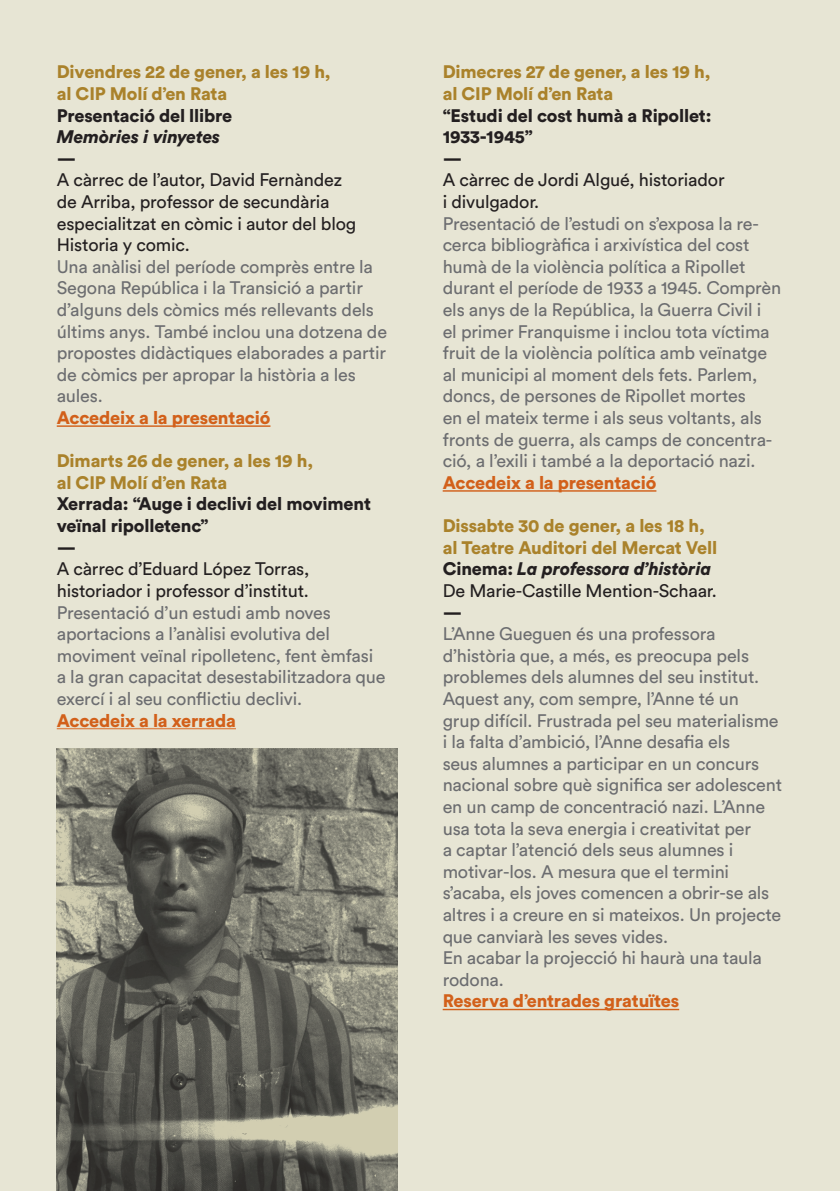
<style>
.page{position:relative;width:840px;height:1191px;background:#fff}
.page>*{position:absolute;margin:0;border:0;box-sizing:border-box;transform-origin:0 0}
.t1{font:18px/21.6px "Circular Std";letter-spacing:-.01em;color:#6c6d70}
.t2{font:18px/21.6px "Circular Std";letter-spacing:-.01em;color:#231f20}
.t3{font:900 18px "Circular Std";letter-spacing:-.01em;color:#aa822b}
.t4{font:900 18px/21.6px "Circular Std";letter-spacing:-.01em;color:#231f20}
.t5{font:900 18px "Circular Std";letter-spacing:-.01em;color:#d2601a}
.t6{font:italic 900 18px "Circular Std";letter-spacing:-.01em;color:#231f20}
.s1{font-style:normal}
</style>
<div class="page">
<div style="left:0;top:0;width:839px;height:1191px;background:#e7e5d4"></div>
<hr style="left:57px;top:425px;width:213px;height:2px;background:#d2601a">
<hr style="left:57px;top:728px;width:179px;height:1px;background:#de8951">
<hr style="left:442px;top:490px;width:214px;height:1px;background:#d2601a">
<hr style="left:442px;top:1008px;width:236px;height:2px;background:#d2601a">
<img style="left:57px;top:748px;width:340px;height:443px">
<p class="t3" style="left:57px;top:60px;width:275px">Divendres 22 de gener, a les 19 h,</p>
<p class="t3" style="left:57px;top:82px;width:172px">al CIP Molí d’en Rata</p>
<p class="t4" style="left:57px;top:104px;width:177px">Presentació del llibre</p>
<p class="t6" style="left:57px;top:125px;width:165px">Memòries i vinyetes</p>
<p class="t4" style="left:57px;top:147px;width:21px">—</p>
<p class="t2" style="left:57px;top:169px;width:301px">A càrrec de l’autor, David Fernàndez de Arriba, professor de secundària especialitzat en còmic i autor del blog<br>Historia y comic.</p>
<p class="t1" style="left:57px;top:255px;width:332px">Una anàlisi del període comprès entre la Segona República i la Transició a partir d’alguns dels còmics més rellevants dels últims anys. També inclou una dotzena de propostes didàctiques elaborades a partir de còmics per apropar la història a les aules.</p>
<p class="t5" style="left:57px;top:406px;width:215px">Accedeix a la presentació</p>
<p class="t3" style="left:57px;top:449px;width:258px">Dimarts 26 de gener, a les 19 h,</p>
<p class="t3" style="left:57px;top:470px;width:172px">al CIP Molí d’en Rata</p>
<p class="t4" style="left:57px;top:493px;width:315px">Xerrada: “Auge i declivi del moviment veïnal ripolletenc”</p>
<p class="t4" style="left:57px;top:536px;width:21px">—</p>
<p class="t2" style="left:57px;top:558px;width:254px">A càrrec d’Eduard López Torras, historiador i professor d’institut.</p>
<p class="t1" style="left:57px;top:601px;width:330px">Presentació d’un estudi amb noves aportacions a l’anàlisi evolutiva del moviment veïnal ripolletenc, fent èmfasi a la gran capacitat desestabilitzadora que exercí i al seu conflictiu declivi.</p>
<p class="t5" style="left:57px;top:708px;width:181px">Accedeix a la xerrada</p>
<p class="t3" style="left:442px;top:60px;width:269px">Dimecres 27 de gener, a les 19 h,</p>
<p class="t3" style="left:442px;top:82px;width:172px">al CIP Molí d’en Rata</p>
<p class="t4" style="left:442px;top:104px;width:270px">“Estudi del cost humà a Ripollet:</p>
<p class="t4" style="left:442px;top:126px;width:91px">1933-1945”</p>
<p class="t4" style="left:442px;top:147px;width:21px">—</p>
<p class="t2" style="left:442px;top:169px;width:283px">A càrrec de Jordi Algué, historiador</p>
<p class="t2" style="left:442px;top:191px;width:98px">i divulgador.</p>
<p class="t1" style="left:442px;top:212px;width:340px">Presentació de l’estudi on s’exposa la re&shy;cerca bibliogràfica i arxivística del cost humà de la violència política a Ripollet durant el període de 1933 a 1945. Comprèn els anys de la República, la Guerra Civil i<br>el primer Franquisme i inclou tota víctima fruit de la violència política amb veïnatge al municipi al moment dels fets. Parlem, doncs, de persones de Ripollet mortes<br>en el mateix terme i als seus voltants, als fronts de guerra, als camps de concentra&shy;ció, a l’exili i també a la deportació nazi.</p>
<p class="t5" style="left:442px;top:470px;width:215px">Accedeix a la presentació</p>
<p class="t3" style="left:442px;top:514px;width:263px">Dissabte 30 de gener, a les 18 h,</p>
<p class="t3" style="left:442px;top:535px;width:276px">al Teatre Auditori del Mercat Vell</p>
<p class="t6" style="left:442px;top:557px;width:270px"><span class="s1">Cinema:</span> La professora d’història</p>
<p class="t2" style="left:442px;top:579px;width:275px">De Marie-Castille Mention-Schaar.</p>
<p class="t4" style="left:442px;top:601px;width:21px">—</p>
<p class="t1" style="left:442px;top:623px;width:341px">L’Anne Gueguen és una professora d’història que, a més, es preocupa pels problemes dels alumnes del seu institut.<br>Aquest any, com sempre, l’Anne té un<br>grup difícil. Frustrada pel seu materialisme i la falta d’ambició, l’Anne desafia els<br>seus alumnes a participar en un concurs nacional sobre què significa ser adolescent en un camp de concentració nazi. L’Anne usa tota la seva energia i creativitat per<br>a captar l’atenció dels seus alumnes i motivar-los. A mesura que el termini s’acaba, els joves comencen a obrir-se als altres i a creure en si mateixos. Un projecte que canviarà les seves vides.</p>
<p class="t1" style="left:442px;top:947px;width:320px">En acabar la projecció hi haurà una taula rodona.</p>
<p class="t5" style="left:442px;top:989px;width:238px">Reserva d’entrades gratuïtes</p>
</div>
